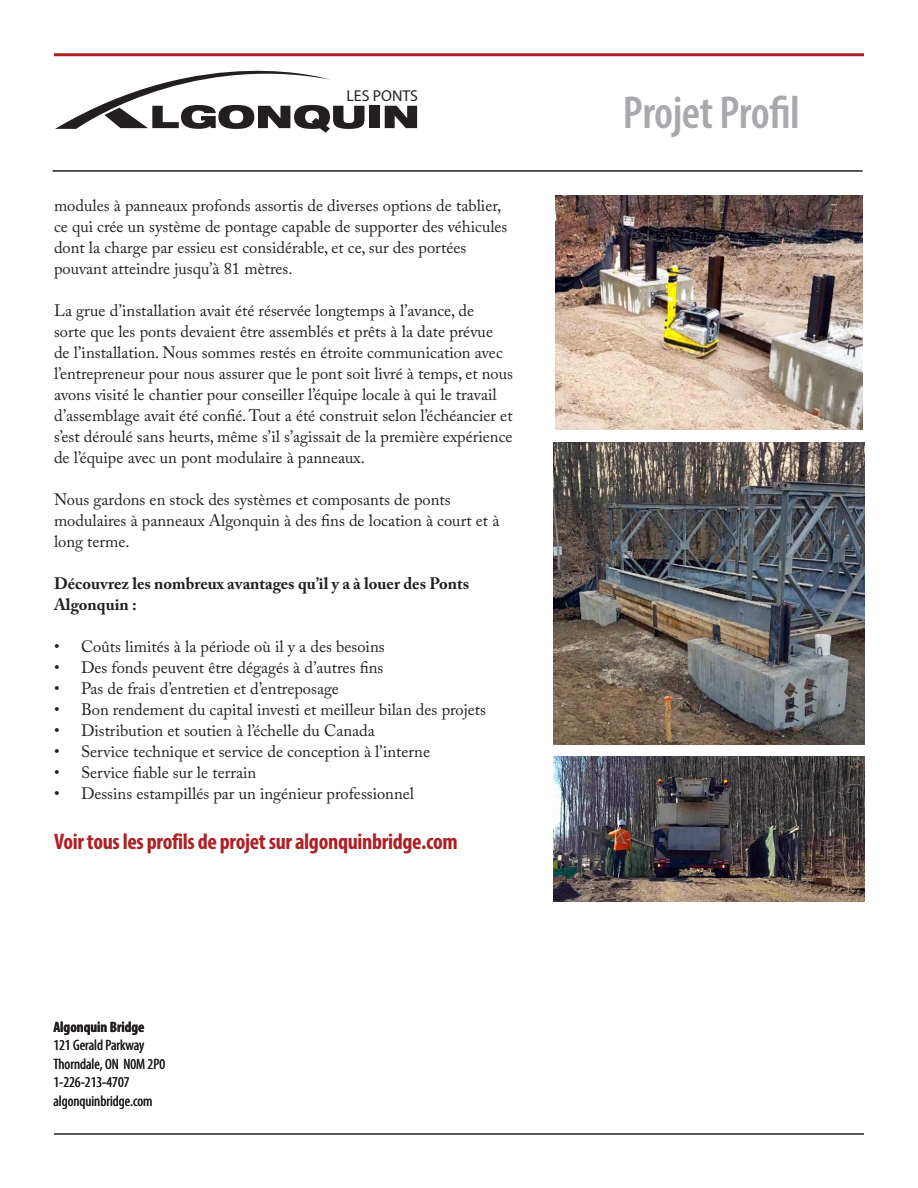
<style>
.page{position:relative;width:918px;height:1188px;background:#fff}
.page>*{position:absolute;margin:0;border:0;box-sizing:border-box;transform-origin:0 0}
.Profile{font:600 condensed 46.5px "Myriad Pro";letter-spacing:-.01em;color:#a8a9ad}
.Header_Red_2{font:700 condensed 22.5px "Myriad Pro";letter-spacing:-.015em;color:#ad2126}
.copy{font:16.5px/21px "Adobe Caslon Pro";color:#231f20}
.Sub_2{font:700 16.5px/21px "Adobe Caslon Pro";color:#231f20}
.t1{font:15.75px "Myriad Pro";color:#231f20}
.t2{font:condensed 15px/18.6px "Myriad Pro";color:#231f20}
.s1{font-weight:700}
</style>
<div class="page">
<hr style="left:54px;top:1133px;width:810px;height:2px;background:#231f20">
<hr style="left:52px;top:170px;width:810px;height:2px;background:#231f20">
<hr style="left:54px;top:53px;width:810px;height:3px;background:#ad2126">
<div style="left:369px;top:106px;width:11px;height:22px;background:#231f20"></div>
<svg style="left:385px;top:106px;width:32px;height:22px"></svg>
<svg style="left:55px;top:53px;width:310px;height:80px"></svg>
<img style="left:555px;top:196px;width:307px;height:233px">
<img style="left:554px;top:443px;width:310px;height:302px">
<img style="left:554px;top:756px;width:311px;height:145px">
<p class="t1" style="left:347px;top:86px;width:73px">LES PONTS</p>
<p class="copy" style="left:54px;top:195px;width:455px">modules à panneaux profonds assortis de diverses options de tablier, ce qui crée un système de pontage capable de supporter des véhicules dont la charge par essieu est considérable, et ce, sur des portées pouvant atteindre jusqu’à 81 mètres.</p>
<p class="copy" style="left:54px;top:300px;width:461px">La grue d’installation avait été réservée longtemps à l’avance, de<br>sorte que les ponts devaient être assemblés et prêts à la date prévue<br>de l’installation. Nous sommes restés en étroite communication avec l’entrepreneur pour nous assurer que le pont soit livré à temps, et nous avons visité le chantier pour conseiller l’équipe locale à qui le travail d’assemblage avait été confié. Tout a été construit selon l’échéancier et s’est déroulé sans heurts, même s’il s’agissait de la première expérience de l’équipe avec un pont modulaire à panneaux.</p>
<p class="copy" style="left:54px;top:489px;width:447px">Nous gardons en stock des systèmes et composants de ponts modulaires à panneaux Algonquin à des fins de location à court et à long terme.</p>
<p class="Sub_2" style="left:54px;top:573px;width:417px">Découvrez les nombreux avantages qu’il y a à louer des Ponts<br>Algonquin :</p>
<p class="copy" style="left:54px;top:636px;width:332px">• Coûts limités à la période où il y a des besoins</p>
<p class="copy" style="left:54px;top:657px;width:331px">• Des fonds peuvent être dégagés à d’autres fins</p>
<p class="copy" style="left:54px;top:678px;width:287px">• Pas de frais d’entretien et d’entreposage</p>
<p class="copy" style="left:54px;top:699px;width:434px">• Bon rendement du capital investi et meilleur bilan des projets</p>
<p class="copy" style="left:54px;top:720px;width:322px">• Distribution et soutien à l’échelle du Canada</p>
<p class="copy" style="left:54px;top:741px;width:378px">• Service technique et service de conception à l’interne</p>
<p class="copy" style="left:54px;top:762px;width:204px">• Service fiable sur le terrain</p>
<p class="copy" style="left:54px;top:783px;width:362px">• Dessins estampillés par un ingénieur professionnel</p>
<p class="Header_Red_2" style="left:54px;top:828px;width:405px">Voir tous les profils de projet sur algonquinbridge.com</p>
<p class="t2" style="left:53px;top:1017px;width:93px"><span class="s1">Algonquin Bridge<br></span>121 Gerald Parkway</p>
<p class="t2" style="left:53px;top:1054px;width:113px">Thorndale, ON N0M 2P0</p>
<p class="t2" style="left:53px;top:1073px;width:78px">1-226-213-4707</p>
<p class="t2" style="left:53px;top:1092px;width:101px">algonquinbridge.com</p>
<p class="Profile" style="left:623px;top:84px;width:178px">Projet Profil</p>
</div>
